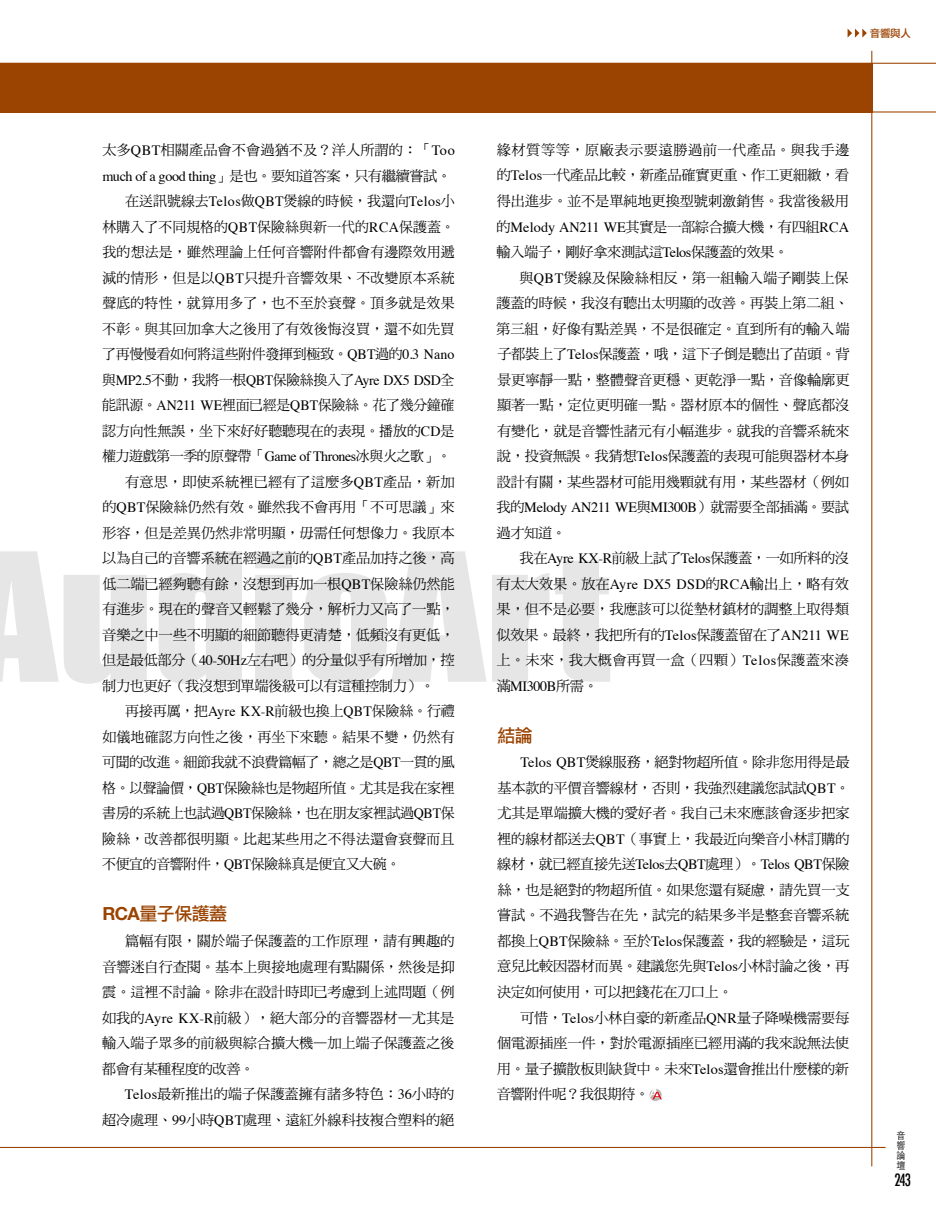
<style>
.page{position:relative;width:936px;height:1212px;background:#fff}
.page>*{position:absolute;margin:0;border:0;box-sizing:border-box;transform-origin:0 0}
.t1{font:165px "Impact";color:#000;scale:1.11 1}
.t2{font:18px "DF Li Hei Std W5";letter-spacing:-.03em;color:#9b4300}
.t3{font:500 condensed 16.5px "Futura";color:#000;scale:.91 1}
.t4{font:14.25px/25.5px "DF Ming Std W5";letter-spacing:-.01em;color:#000;text-align:justify}
.t5{font:14.25px "DF Ming Std W5";letter-spacing:-.03em;color:#000}
.t6{font:14.25px "Times";letter-spacing:-.03em;color:#000}
.t7{font:14.25px "DF Ming Std W5";letter-spacing:.01em;color:#000}
.t8{font:14.25px "Times";letter-spacing:.01em;color:#000}
.t9{font:14.25px "DF Ming Std W5";letter-spacing:.015em;color:#000}
.t10{font:10.5px "DF Li Hei Std W5";color:#9b4300}
.t11{font:300 9.9px/10.2px "ST Heiti TC";color:#000;text-align:justify;scale:.91 1}
.s1{font-family:"Times"}
.s2{font-family:"DF Ming Std W5"}
.s3{font-family:"Helvetica Neue";font-weight:700}
</style>
<div class="page">
<svg style="left:649px;top:1089px;width:12px;height:12px"></svg>
<svg style="left:649px;top:1089px;width:13px;height:10px"></svg>
<svg style="left:847px;top:29px;width:19px;height:9px"></svg>
<div style="left:0;top:63px;width:872px;height:50px;background:#9b4300"></div>
<hr style="left:0;top:1147px;width:885px;height:1px;background:#9b4300">
<hr style="left:871px;top:51px;width:1px;height:1115px;background:#9b4300">
<hr style="left:0;top:111px;width:935px;height:2px;background:#9b4300">
<hr style="left:0;top:63px;width:935px;height:1px;background:#9b4300">
<p class="t10" style="left:869px;top:27px;width:43px">音響與人</p>
<p class="t4" style="left:496px;top:137px;width:354px">緣材質等等，原廠表示要遠勝過前一代產品。與我手邊的<span class="s1">Telos</span>一代產品比較，新產品確實更重、作工更細緻，看得出進步。並不是單純地更換型號刺激銷售。我當後級用</p>
<p class="t8" style="left:496px;top:213px;width:354px"><span class="s2">的</span>Melody AN211 WE<span class="s2">其實是一部綜合擴大機，有四組</span>RCA</p>
<p class="t5" style="left:496px;top:244px;width:293px">輸入端子，剛好拿來測試這<span class="s1">Telos</span>保護蓋的效果。</p>
<p class="t4" style="left:519px;top:264px;width:331px">與<span class="s1">QBT</span>煲線及保險絲相反，第一組輸入端子剛裝上保</p>
<p class="t4" style="left:496px;top:290px;width:354px">護蓋的時候，我沒有聽出太明顯的改善。再裝上第二組、</p>
<p class="t4" style="left:496px;top:315px;width:355px">第三組，好像有點差異，不是很確定。直到所有的輸入端</p>
<p class="t4" style="left:497px;top:341px;width:354px">子都裝上了<span class="s1">Telos</span>保護蓋，哦，這下子倒是聽出了苗頭。背</p>
<p class="t4" style="left:497px;top:366px;width:354px">景更寧靜一點，整體聲音更穩、更乾淨一點，音像輪廓更</p>
<p class="t4" style="left:497px;top:392px;width:354px">顯著一點，定位更明確一點。器材原本的個性、聲底都沒</p>
<p class="t4" style="left:497px;top:418px;width:354px">有變化，就是音響性諸元有小幅進步。就我的音響系統來</p>
<p class="t4" style="left:497px;top:443px;width:354px">說，投資無誤。我猜想<span class="s1">Telos</span>保護蓋的表現可能與器材本身</p>
<p class="t4" style="left:496px;top:469px;width:354px">設計有關，某些器材可能用幾顆就有用，某些器材（例如</p>
<p class="t6" style="left:496px;top:494px;width:354px"><span class="s2">我的</span>Melody AN211 WE<span class="s2">與</span>MI300B<span class="s2">）就需要全部插滿。要試</span></p>
<p class="t4" style="left:496px;top:520px;width:71px">過才知道。</p>
<p class="t5" style="left:519px;top:550px;width:331px">我在<span class="s1">Ayre KX-R</span>前級上試了<span class="s1">Telos</span>保護蓋，一如所料的沒</p>
<p class="t4" style="left:496px;top:571px;width:354px">有太大效果。放在<span class="s1">Ayre DX5 DSD</span>的<span class="s1">RCA</span>輸出上，略有效</p>
<p class="t4" style="left:496px;top:596px;width:354px">果，但不是必要，我應該可以從墊材鎮材的調整上取得類</p>
<p class="t4" style="left:496px;top:622px;width:354px">似效果。最終，我把所有的<span class="s1">Telos</span>保護蓋留在了<span class="s1">AN211 WE</span></p>
<p class="t9" style="left:496px;top:652px;width:354px">上。未來，我大概會再買一盒（四顆）<span class="s1">Telos</span>保護蓋來湊</p>
<p class="t6" style="left:496px;top:673px;width:103px"><span class="s2">滿</span>MI300B<span class="s2">所需。</span></p>
<p class="t2" style="left:497px;top:726px;width:37px">結論</p>
<p class="t4" style="left:497px;top:749px;width:354px;text-indent:23px"><span class="s1">Telos QBT</span>煲線服務，絕對物超所值。除非您用得是最基本款的平價音響線材，否則，我強烈建議您試試<span class="s1">QBT</span>。尤其是單端擴大機的愛好者。我自己未來應該會逐步把家裡的線材都送去<span class="s1">QBT</span>（事實上，我最近向樂音小林訂購的線材，就已經直接先送<span class="s1">Telos</span>去<span class="s1">QBT</span>處理）。<span class="s1">Telos QBT</span>保險絲，也是絕對的物超所值。如果您還有疑慮，請先買一支嘗試。不過我警告在先，試完的結果多半是整套音響系統都換上<span class="s1">QBT</span>保險絲。至於<span class="s1">Telos</span>保護蓋，我的經驗是，這玩意兒比較因器材而異。建議您先與<span class="s1">Telos</span>小林討論之後，再決定如何使用，可以把錢花在刀口上。</p>
<p class="t4" style="left:496px;top:1004px;width:354px;text-indent:23px">可惜，<span class="s1">Telos</span>小林自豪的新產品<span class="s1">QNR</span>量子降噪機需要每個電源插座一件，對於電源插座已經用滿的我來說無法使用。量子擴散板則缺貨中。未來<span class="s1">Telos</span>還會推出什麼樣的新音響附件呢？我很期待。</p>
<p class="t4" style="left:102px;top:137px;width:354px;text-align:right">太多<span class="s1">QBT</span>相關產品會不會過猶不及？洋人所謂的：「<span class="s1">Too much of a good thing</span>」是也。要知道答案，只有繼續嘗試。在送訊號線去<span class="s1">Telos</span>做<span class="s1">QBT</span>煲線的時候，我還向<span class="s1">Telos</span>小<br>林購入了不同規格的<span class="s1">QBT</span>保險絲與新一代的<span class="s1">RCA</span>保護蓋。我的想法是，雖然理論上任何音響附件都會有邊際效用遞減的情形，但是以<span class="s1">QBT</span>只提升音響效果、不改變原本系統聲底的特性，就算用多了，也不至於衰聲。頂多就是效果不彰。與其回加拿大之後用了有效後悔沒買，還不如先買了再慢慢看如何將這些附件發揮到極致。<span class="s1">QBT</span>過的<span class="s1">0.3 Nano</span></p>
<p class="t6" style="left:102px;top:366px;width:354px"><span class="s2">與</span>MP2.5<span class="s2">不動，我將一根</span>QBT<span class="s2">保險絲換入了</span>Ayre DX5 DSD<span class="s2">全</span></p>
<p class="t4" style="left:102px;top:392px;width:354px">能訊源。<span class="s1">AN211 WE</span>裡面已經是<span class="s1">QBT</span>保險絲。花了幾分鐘確</p>
<p class="t4" style="left:102px;top:417px;width:354px">認方向性無誤，坐下來好好聽聽現在的表現。播放的<span class="s1">CD</span>是</p>
<p class="t5" style="left:102px;top:448px;width:350px">權力遊戲第一季的原聲帶「<span class="s1">Game of Thrones</span>冰與火之歌」。</p>
<p class="t4" style="left:125px;top:469px;width:331px">有意思，即使系統裡已經有了這麼多<span class="s1">QBT</span>產品，新加</p>
<p class="t4" style="left:102px;top:494px;width:354px">的<span class="s1">QBT</span>保險絲仍然有效。雖然我不會再用「不可思議」來</p>
<p class="t4" style="left:102px;top:520px;width:354px">形容，但是差異仍然非常明顯，毋需任何想像力。我原本</p>
<p class="t4" style="left:102px;top:545px;width:354px">以為自己的音響系統在經過之前的<span class="s1">QBT</span>產品加持之後，高</p>
<p class="t4" style="left:102px;top:571px;width:354px">低二端已經夠聽有餘，沒想到再加一根<span class="s1">QBT</span>保險絲仍然能</p>
<p class="t4" style="left:102px;top:596px;width:354px">有進步。現在的聲音又輕鬆了幾分，解析力又高了一點，</p>
<p class="t4" style="left:102px;top:622px;width:354px">音樂之中一些不明顯的細節聽得更清楚，低頻沒有更低，</p>
<p class="t5" style="left:102px;top:652px;width:354px">但是最低部分（<span class="s1">40-50Hz</span>左右吧）的分量似乎有所增加，控</p>
<p class="t5" style="left:102px;top:678px;width:334px">制力也更好（我沒想到單端後級可以有這種控制力）。</p>
<p class="t4" style="left:125px;top:698px;width:331px">再接再厲，把<span class="s1">Ayre KX-R</span>前級也換上<span class="s1">QBT</span>保險絲。行禮</p>
<p class="t7" style="left:102px;top:729px;width:354px">如儀地確認方向性之後，再坐下來聽。結果不變，仍然有</p>
<p class="t5" style="left:102px;top:754px;width:354px">可聞的改進。細節我就不浪費篇幅了，總之是<span class="s1">QBT</span>一貫的風</p>
<p class="t5" style="left:102px;top:780px;width:354px">格。以聲論價，<span class="s1">QBT</span>保險絲也是物超所值。尤其是我在家裡</p>
<p class="t5" style="left:102px;top:805px;width:354px">書房的系統上也試過<span class="s1">QBT</span>保險絲，也在朋友家裡試過<span class="s1">QBT</span>保</p>
<p class="t7" style="left:102px;top:831px;width:354px">險絲，改善都很明顯。比起某些用之不得法還會衰聲而且</p>
<p class="t5" style="left:102px;top:856px;width:300px">不便宜的音響附件，<span class="s1">QBT</span>保險絲真是便宜又大碗。</p>
<p class="t2" style="left:102px;top:904px;width:126px"><span class="s3">RCA</span>量子保護蓋</p>
<p class="t4" style="left:102px;top:928px;width:354px;text-indent:23px">篇幅有限，關於端子保護蓋的工作原理，請有興趣的音響迷自行查閱。基本上與接地處理有點關係，然後是抑震。這裡不討論。除非在設計時即已考慮到上述問題（例如我的<span class="s1">Ayre KX-R</span>前級），絕大部分的音響器材—尤其是輸入端子眾多的前級與綜合擴大機—加上端子保護蓋之後都會有某種程度的改善。</p>
<p class="t4" style="left:102px;top:1081px;width:354px;text-align:right"><span class="s1">Telos</span>最新推出的端子保護蓋擁有諸多特色：<span class="s1">36</span>小時的<br>超冷處理、<span class="s1">99</span>小時<span class="s1">QBT</span>處理、遠紅外線科技複合塑料的絕</p>
<h1 class="t1" style="left:-35px;top:489px;width:583px">AudioArt</h1>
<p class="t11" style="left:896px;top:1129px;width:11px">音響論壇</p>
<p class="t3" style="left:894px;top:1169px;width:20px">243</p>
</div>
